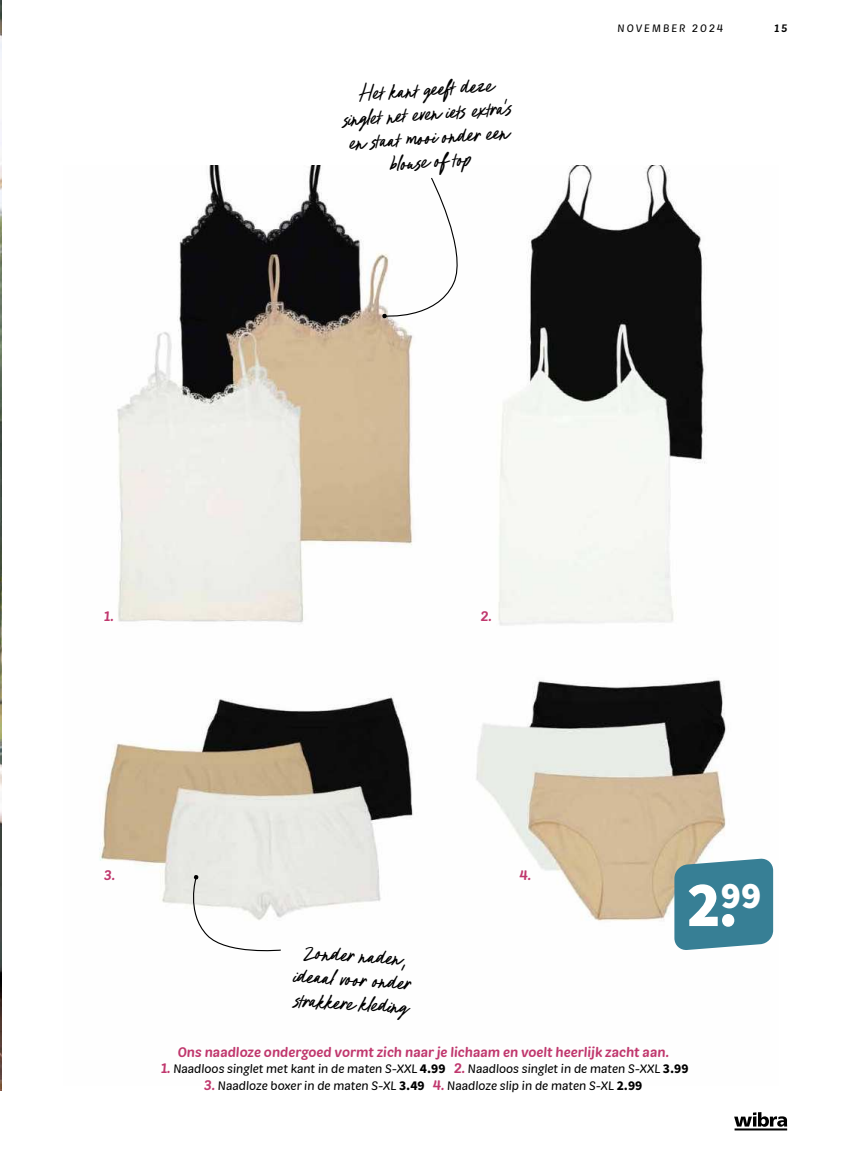
<style>
.page{position:relative;width:851px;height:1149px;background:#fff}
.page>*{position:absolute;margin:0;border:0;box-sizing:border-box;transform-origin:0 0}
.t1{font:900 37.5px "Source Sans Pro";color:#fff}
.t2{font:24px/24px "Des Montilles";color:#000;text-align:center}
.t3{font:500 13.5px "Market";color:#c0376d}
.t4{font:12px "Market";color:#000}
.t5{font:10.5px "Market";letter-spacing:.2em;color:#000}
.t6{font:500 10.5px "Market";color:#000}
.s1{font-size:64.5px}
.s2{font-size:61.5px}
.s3{font-weight:500;font-size:13.5px;color:#c0376d}
.s4{font-family:"Source Sans Pro";font-weight:700;font-size:13.5px}
</style>
<div class="page">
<hr style="left:734px;top:1127px;width:53px;height:3px;background:#000">
<svg style="left:734px;top:1112px;width:53px;height:14px"></svg>
<img style="left:0;top:0;width:1px;height:1090px">
<img style="left:99px;top:165px;width:675px;height:767px">
<svg style="left:382px;top:177px;width:88px;height:143px"></svg>
<svg style="left:185px;top:874px;width:97px;height:78px"></svg>
<svg style="left:674px;top:857px;width:99px;height:93px;background:#49899c"></svg>
<h2 class="t2" style="left:341px;top:84px;width:171px;rotate:-4deg">Het kant geeft deze singlet net even iets extra’s en staat mooi onder een blouse of top</h2>
<p class="t5" style="left:617px;top:22px;width:107px">NOVEMBER 2024</p>
<p class="t6" style="left:774px;top:24px;width:14px">15</p>
<p class="t3" style="left:104px;top:610px;width:11px">1.</p>
<p class="t3" style="left:480px;top:610px;width:12px">2.</p>
<p class="t3" style="left:104px;top:868px;width:12px">3.</p>
<h2 class="t2" style="left:297px;top:939px;width:120px;rotate:4deg">Zonder naden, ideaal voor onder strakkere kleding</h2>
<p class="t3" style="left:519px;top:868px;width:13px">4.</p>
<h1 class="t1" style="left:686px;top:880px;width:76px"><span class="s1">2</span><span class="s2">.</span>99</h1>
<p class="t3" style="left:178px;top:1045px;width:492px">Ons naadloze ondergoed vormt zich naar je lichaam en voelt heerlijk zacht aan.</p>
<p class="t4" style="left:161px;top:1063px;width:529px"><span class="s3">1.</span> Naadloos singlet met kant in de maten S-XXL <span class="s4">4.99</span> <span class="s3">2.</span> Naadloos singlet in de maten S-XXL <span class="s4">3.99</span></p>
<p class="t4" style="left:204px;top:1079px;width:439px"><span class="s3">3.</span> Naadloze boxer in de maten S-XL <span class="s4">3.49</span> <span class="s3">4.</span> Naadloze slip in de maten S-XL <span class="s4">2.99</span></p>
</div>
